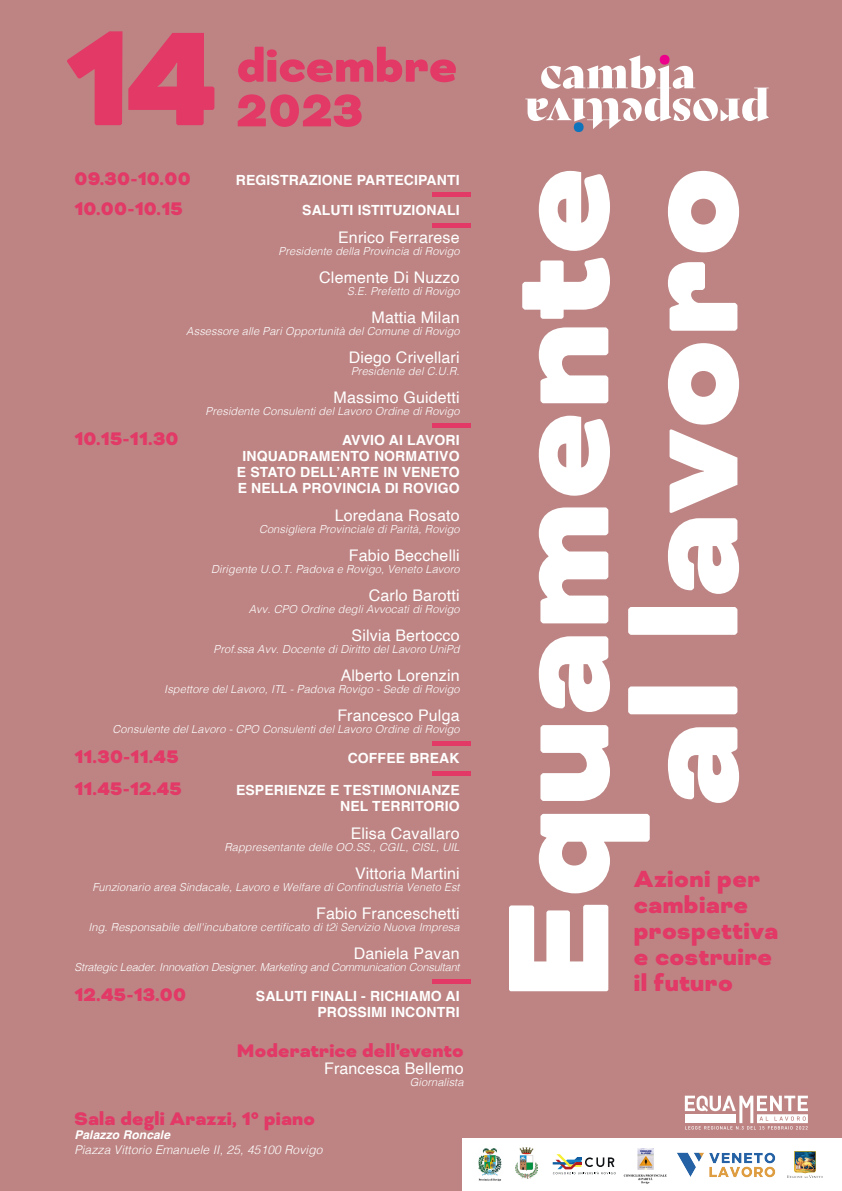
<style>
.page{position:relative;width:842px;height:1191px;background:#bd8483}
.page>*{position:absolute;margin:0;border:0;box-sizing:border-box;transform-origin:0 0}
.t1{font:900 154px "Bicyclette";color:#e23967}
.t2{font:900 53px "Bicyclette";color:#e23967}
.t3{font:900 27px/26px "Bicyclette";letter-spacing:.015em;color:#e23967}
.t4{font:900 21px "Bicyclette";letter-spacing:.01em;color:#e23967}
.t5{font:16px "Helvetica";letter-spacing:.01em;color:#fff}
.t6{font:700 14px/16px "Helvetica";letter-spacing:.01em;color:#fff;text-align:right}
.t7{font:italic 300 12px "Helvetica";letter-spacing:.01em;color:#fff}
.t8{font:italic 700 12px "Helvetica";letter-spacing:.01em;color:#fff}
.t9{font:italic 300 11px "Helvetica";letter-spacing:.01em;color:#fff}
.t10{font:italic 300 11px "Helvetica";letter-spacing:-.015em;color:#fff}
</style>
<div class="page">
<svg style="left:525px;top:55px;width:244px;height:74px"></svg>
<div style="left:660px;top:55px;width:9px;height:10px;background:#ed028c;border-radius:50%"></div>
<div style="left:574px;top:122px;width:10px;height:10px;background:#1074bc;border-radius:50%"></div>
<svg style="left:238px;top:94px;width:124px;height:33px"></svg>
<div style="left:432px;top:192px;width:38px;height:5px;background:#e23967"></div>
<hr style="left:432px;top:223px;width:38px;height:4px;background:#e23967">
<div style="left:432px;top:423px;width:38px;height:5px;background:#e23967"></div>
<div style="left:432px;top:741px;width:38px;height:5px;background:#e23967"></div>
<div style="left:432px;top:771px;width:38px;height:5px;background:#e23967"></div>
<div style="left:432px;top:978px;width:38px;height:5px;background:#e23967"></div>
<svg style="left:509px;top:904px;width:99px;height:87px"></svg>
<svg style="left:539px;top:814px;width:111px;height:79px"></svg>
<svg style="left:540px;top:725px;width:70px;height:76px"></svg>
<svg style="left:539px;top:636px;width:71px;height:76px"></svg>
<svg style="left:539px;top:507px;width:69px;height:116px"></svg>
<svg style="left:539px;top:416px;width:71px;height:80px"></svg>
<svg style="left:539px;top:327px;width:69px;height:76px"></svg>
<svg style="left:522px;top:258px;width:88px;height:61px"></svg>
<svg style="left:539px;top:171px;width:71px;height:80px"></svg>
<svg style="left:668px;top:727px;width:71px;height:76px"></svg>
<div style="left:628px;top:686px;width:109px;height:28px;background:#fff;border-radius:3px"></div>
<div style="left:628px;top:607px;width:109px;height:28px;background:#fff;border-radius:3px"></div>
<svg style="left:668px;top:343px;width:71px;height:251px"></svg>
<svg style="left:668px;top:262px;width:69px;height:69px"></svg>
<svg style="left:668px;top:171px;width:71px;height:81px"></svg>
<div style="left:463px;top:1138px;width:379px;height:53px;background:#fff"></div>
<svg style="left:685px;top:1095px;width:123px;height:35px"></svg>
<img style="left:677px;top:1152px;width:99px;height:26px">
<img style="left:788px;top:1151px;width:34px;height:26px">
<img style="left:478px;top:1148px;width:24px;height:33px">
<img style="left:516px;top:1147px;width:21px;height:31px">
<img style="left:623px;top:1148px;width:44px;height:36px">
<svg style="left:553px;top:1154px;width:63px;height:20px"></svg>
<h1 class="t1" style="left:65px;top:-12px;width:154px">14</h1>
<h2 class="t2" style="left:237px;top:34px;width:222px">dicembre</h2>
<h3 class="t4" style="left:74px;top:166px;width:118px">09.30-10.00</h3>
<p class="t6" style="left:236px;top:173px;width:225px">REGISTRAZIONE PARTECIPANTI</p>
<h3 class="t4" style="left:74px;top:196px;width:110px">10.00-10.15</h3>
<p class="t6" style="left:302px;top:203px;width:159px">SALUTI ISTITUZIONALI</p>
<h3 class="t5" style="left:338px;top:225px;width:123px">Enrico Ferrarese</h3>
<p class="t9" style="left:279px;top:241px;width:183px">Presidente della Provincia di Rovigo</p>
<h3 class="t5" style="left:319px;top:265px;width:142px">Clemente Di Nuzzo</h3>
<p class="t9" style="left:347px;top:281px;width:114px">S.E. Prefetto di Rovigo</p>
<h3 class="t5" style="left:372px;top:305px;width:89px">Mattia Milan</h3>
<p class="t9" style="left:186px;top:321px;width:275px">Assessore alle Pari Opportunità del Comune di Rovigo</p>
<h3 class="t5" style="left:349px;top:345px;width:112px">Diego Crivellari</h3>
<p class="t9" style="left:351px;top:361px;width:110px">Presidente del C.U.R.</p>
<h3 class="t5" style="left:334px;top:385px;width:127px">Massimo Guidetti</h3>
<p class="t9" style="left:206px;top:401px;width:256px">Presidente Consulenti del Lavoro Ordine di Rovigo</p>
<h3 class="t4" style="left:74px;top:426px;width:106px">10.15-11.30</h3>
<p class="t6" style="left:237px;top:433px;width:224px">AVVIO AI LAVORI<br>INQUADRAMENTO NORMATIVO<br>E STATO DELL’ARTE IN VENETO<br>E NELLA PROVINCIA DI ROVIGO</p>
<h3 class="t5" style="left:335px;top:503px;width:126px">Loredana Rosato</h3>
<p class="t9" style="left:259px;top:519px;width:202px">Consigliera Provinciale di Parità, Rovigo</p>
<h3 class="t5" style="left:349px;top:543px;width:112px">Fabio Becchelli</h3>
<p class="t9" style="left:211px;top:559px;width:250px">Dirigente U.O.T. Padova e Rovigo, Veneto Lavoro</p>
<h3 class="t5" style="left:369px;top:583px;width:92px">Carlo Barotti</h3>
<p class="t9" style="left:249px;top:599px;width:212px">Avv. CPO Ordine degli Avvocati di Rovigo</p>
<h3 class="t5" style="left:352px;top:623px;width:110px">Silvia Bertocco</h3>
<p class="t9" style="left:213px;top:639px;width:248px">Prof.ssa Avv. Docente di Diritto del Lavoro UniPd</p>
<h3 class="t5" style="left:341px;top:663px;width:120px">Alberto Lorenzin</h3>
<p class="t9" style="left:164px;top:679px;width:297px">Ispettore del Lavoro, ITL - Padova Rovigo - Sede di Rovigo</p>
<h3 class="t5" style="left:337px;top:703px;width:124px">Francesco Pulga</h3>
<p class="t9" style="left:113px;top:719px;width:349px">Consulente del Lavoro - CPO Consulenti del Lavoro Ordine di Rovigo</p>
<h3 class="t4" style="left:74px;top:744px;width:106px">11.30-11.45</h3>
<p class="t6" style="left:348px;top:751px;width:113px">COFFEE BREAK</p>
<h3 class="t4" style="left:74px;top:776px;width:109px">11.45-12.45</h3>
<p class="t6" style="left:236px;top:783px;width:225px">ESPERIENZE E TESTIMONIANZE<br>NEL TERRITORIO</p>
<h3 class="t5" style="left:351px;top:821px;width:110px">Elisa Cavallaro</h3>
<p class="t9" style="left:224px;top:837px;width:237px">Rappresentante delle OO.SS., CGIL, CISL, UIL</p>
<h3 class="t5" style="left:355px;top:861px;width:106px">Vittoria Martini</h3>
<p class="t9" style="left:92px;top:877px;width:369px">Funzionario area Sindacale, Lavoro e Welfare di Confindustria Veneto Est</p>
<h3 class="t5" style="left:316px;top:901px;width:145px">Fabio Franceschetti</h3>
<p class="t9" style="left:88px;top:917px;width:373px">Ing. Responsabile dell'incubatore certificato di t2i Servizio Nuova Impresa</p>
<h3 class="t5" style="left:354px;top:941px;width:107px">Daniela Pavan</h3>
<p class="t10" style="left:75px;top:957px;width:386px">Strategic Leader. Innovation Designer. Marketing and Communication Consultant</p>
<h3 class="t4" style="left:74px;top:982px;width:113px">12.45-13.00</h3>
<p class="t6" style="left:256px;top:989px;width:205px">SALUTI FINALI - RICHIAMO AI<br>PROSSIMI INCONTRI</p>
<h3 class="t4" style="left:237px;top:1038px;width:228px">Moderatrice dell'evento</h3>
<h3 class="t5" style="left:324px;top:1055px;width:141px">Francesca Bellemo</h3>
<p class="t9" style="left:410px;top:1072px;width:55px">Giornalista</p>
<h3 class="t4" style="left:74px;top:1106px;width:242px">Sala degli Arazzi, 1° piano</h3>
<p class="t8" style="left:74px;top:1127px;width:97px">Palazzo Roncale</p>
<p class="t7" style="left:74px;top:1139px;width:250px">Piazza Vittorio Emanuele II, 25, 45100 Rovigo</p>
<h3 class="t3" style="left:634px;top:866px;width:146px">Azioni per cambiare prospettiva e costruire il futuro</h3>
</div>
